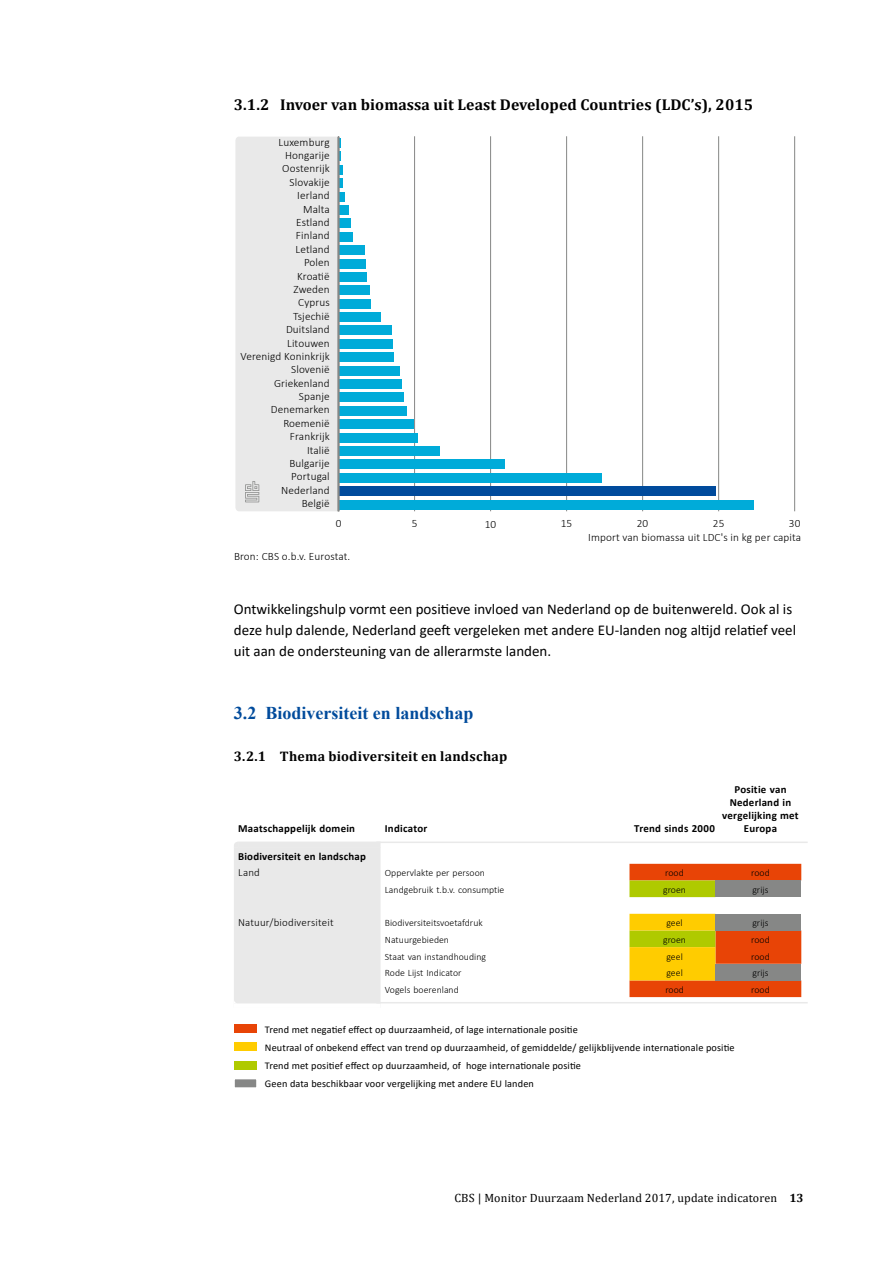
<style>
.page{position:relative;width:893px;height:1263px;background:#fff}
.page>*{position:absolute;margin:0;border:0;box-sizing:border-box;transform-origin:0 0}
.t1{font:700 18px "Times New Roman";color:#004b9c}
.t2{font:700 15.75px "Cambria";letter-spacing:.005em;color:#000}
.t3{font:15px/21px "Calibri";color:#000}
.t4{font:700 13.8px "Cambria";letter-spacing:.015em;color:#000}
.t5{font:12px "Cambria";letter-spacing:.01em;color:#000}
.t6{font:300 11.25px "Calibri";letter-spacing:.01em;color:#000}
.t7{font:700 10.8px/13px "Calibri";letter-spacing:.02em;color:#000;text-align:center}
.t8{font:300 10.8px "Calibri";letter-spacing:.015em;color:#000}
.t9{font:10.2px/18.1px "Calibri";letter-spacing:.01em;color:#000}
.t10{font:300 9.75px "Calibri";letter-spacing:.005em;color:#000}
.s1{font-weight:700}
</style>
<div class="page">
<hr style="left:414px;top:136px;width:1px;height:375px;background:#868786">
<hr style="left:490px;top:136px;width:1px;height:375px;background:#868786">
<hr style="left:566px;top:136px;width:1px;height:375px;background:#868786">
<hr style="left:642px;top:136px;width:1px;height:375px;background:#868786">
<hr style="left:718px;top:136px;width:1px;height:375px;background:#868786">
<hr style="left:794px;top:136px;width:1px;height:375px;background:#868786">
<hr style="left:338px;top:136px;width:1px;height:375px;background:#868786">
<div style="left:235px;top:137px;width:106px;height:374px;background:#e9e9e9"></div>
<hr style="left:339px;top:165px;width:4px;height:10px;background:#00abd9">
<hr style="left:339px;top:178px;width:4px;height:10px;background:#00abd9">
<div style="left:339px;top:192px;width:6px;height:9px;background:#00abd9"></div>
<div style="left:339px;top:205px;width:10px;height:10px;background:#00abd9"></div>
<div style="left:339px;top:218px;width:12px;height:10px;background:#00abd9"></div>
<div style="left:339px;top:232px;width:14px;height:10px;background:#00abd9"></div>
<div style="left:339px;top:245px;width:25px;height:10px;background:#00abd9"></div>
<div style="left:339px;top:259px;width:27px;height:9px;background:#00abd9"></div>
<div style="left:339px;top:272px;width:28px;height:10px;background:#00abd9"></div>
<div style="left:339px;top:285px;width:31px;height:10px;background:#00abd9"></div>
<div style="left:339px;top:299px;width:32px;height:9px;background:#00abd9"></div>
<div style="left:339px;top:312px;width:42px;height:10px;background:#00abd9"></div>
<div style="left:339px;top:326px;width:53px;height:9px;background:#00abd9"></div>
<div style="left:339px;top:339px;width:54px;height:10px;background:#00abd9"></div>
<div style="left:339px;top:352px;width:55px;height:10px;background:#00abd9"></div>
<div style="left:339px;top:366px;width:61px;height:9px;background:#00abd9"></div>
<div style="left:339px;top:379px;width:63px;height:10px;background:#00abd9"></div>
<div style="left:339px;top:393px;width:65px;height:9px;background:#00abd9"></div>
<div style="left:339px;top:406px;width:68px;height:10px;background:#00abd9"></div>
<div style="left:339px;top:419px;width:75px;height:10px;background:#00abd9"></div>
<div style="left:339px;top:433px;width:79px;height:9px;background:#00abd9"></div>
<div style="left:339px;top:446px;width:101px;height:10px;background:#00abd9"></div>
<div style="left:339px;top:460px;width:166px;height:9px;background:#00abd9"></div>
<div style="left:339px;top:473px;width:263px;height:10px;background:#00abd9"></div>
<div style="left:339px;top:486px;width:377px;height:10px;background:#004b9c"></div>
<div style="left:339px;top:500px;width:414px;height:9px;background:#00abd9"></div>
<hr style="left:337px;top:137px;width:3px;height:374px;background:#868786">
<svg style="left:629px;top:864px;width:172px;height:133px;background:#e09534"></svg>
<div style="left:715px;top:914px;width:86px;height:16px;background:#868786"></div>
<div style="left:715px;top:964px;width:86px;height:16px;background:#868786"></div>
<hr style="left:376px;top:841px;width:432px;height:2px;background:#e9e9e9">
<div style="left:234px;top:842px;width:147px;height:162px;background:#e9e9e9"></div>
<hr style="left:376px;top:1002px;width:432px;height:1px;background:#e9e9e9">
<div style="left:235px;top:1024px;width:22px;height:9px;background:#e84406"></div>
<div style="left:235px;top:1042px;width:22px;height:9px;background:#fc0"></div>
<div style="left:234px;top:1061px;width:23px;height:9px;background:#afca00"></div>
<div style="left:234px;top:1079px;width:23px;height:9px;background:#868786"></div>
<div style="left:234px;top:1079px;width:23px;height:9px;border:1px solid #fff"></div>
<h2 class="t2" style="left:234px;top:94px;width:521px">3.1.2 Invoer van biomassa uit Least Developed Countries (LDC’s), 2015</h2>
<p class="t6" style="left:279px;top:135px;width:53px">Luxemburg</p>
<p class="t6" style="left:285px;top:148px;width:46px">Hongarije</p>
<p class="t6" style="left:282px;top:162px;width:49px">Oostenrijk</p>
<p class="t6" style="left:290px;top:175px;width:42px">Slovakije</p>
<p class="t6" style="left:297px;top:188px;width:34px">Ierland</p>
<p class="t6" style="left:303px;top:202px;width:28px">Malta</p>
<p class="t6" style="left:296px;top:215px;width:35px">Estland</p>
<p class="t6" style="left:296px;top:229px;width:35px">Finland</p>
<p class="t6" style="left:296px;top:242px;width:36px">Letland</p>
<p class="t6" style="left:304px;top:255px;width:27px">Polen</p>
<p class="t6" style="left:297px;top:269px;width:34px">Kroatië</p>
<p class="t6" style="left:294px;top:282px;width:38px">Zweden</p>
<p class="t6" style="left:298px;top:296px;width:33px">Cyprus</p>
<p class="t6" style="left:293px;top:309px;width:38px">Tsjechië</p>
<p class="t6" style="left:286px;top:322px;width:45px">Duitsland</p>
<p class="t6" style="left:287px;top:336px;width:44px">Litouwen</p>
<p class="t6" style="left:241px;top:349px;width:91px">Verenigd Koninkrijk</p>
<p class="t6" style="left:291px;top:363px;width:40px">Slovenië</p>
<p class="t6" style="left:274px;top:376px;width:57px">Griekenland</p>
<p class="t6" style="left:299px;top:389px;width:32px">Spanje</p>
<p class="t6" style="left:271px;top:403px;width:61px">Denemarken</p>
<p class="t6" style="left:283px;top:416px;width:48px">Roemenië</p>
<p class="t6" style="left:290px;top:429px;width:41px">Frankrijk</p>
<p class="t6" style="left:307px;top:443px;width:24px">Italië</p>
<p class="t6" style="left:289px;top:456px;width:42px">Bulgarije</p>
<p class="t6" style="left:291px;top:470px;width:40px">Portugal</p>
<p class="t6" style="left:281px;top:483px;width:50px">Nederland</p>
<p class="t6" style="left:302px;top:496px;width:30px">België</p>
<p class="t6" style="left:336px;top:517px;width:7px">0</p>
<p class="t6" style="left:412px;top:517px;width:7px">5</p>
<p class="t6" style="left:485px;top:517px;width:13px">10</p>
<p class="t6" style="left:561px;top:517px;width:13px">15</p>
<p class="t6" style="left:637px;top:517px;width:13px">20</p>
<p class="t6" style="left:713px;top:517px;width:13px">25</p>
<p class="t6" style="left:789px;top:517px;width:13px">30</p>
<p class="t6" style="left:234px;top:549px;width:118px">Bron: CBS o.b.v. Eurostat.</p>
<p class="t6" style="left:588px;top:531px;width:215px">Import van biomassa uit LDC's in kg per capita</p>
<p class="t3" style="left:234px;top:598px;width:564px">Ontwikkelingshulp vormt een positieve invloed van Nederland op de buitenwereld. Ook al is deze hulp dalende, Nederland geeft vergeleken met andere EU-landen nog altijd relatief veel uit aan de ondersteuning van de allerarmste landen.</p>
<h1 class="t1" style="left:234px;top:700px;width:241px">3.2 Biodiversiteit en landschap</h1>
<p class="t4" style="left:234px;top:747px;width:275px">3.2.1 Thema biodiversiteit en landschap</p>
<p class="t7" style="left:722px;top:783px;width:78px">Positie van<br>Nederland in vergelijking met<br>Europa</p>
<p class="t7" style="left:238px;top:822px;width:118px">Maatschappelijk domein</p>
<p class="t7" style="left:385px;top:822px;width:44px">Indicator</p>
<p class="t7" style="left:634px;top:822px;width:82px">Trend sinds 2000</p>
<p class="t7" style="left:238px;top:849px;width:129px">Biodiversiteit en landschap</p>
<p class="t8" style="left:238px;top:866px;width:23px">Land</p>
<p class="t10" style="left:385px;top:867px;width:102px">Oppervlakte per persoon</p>
<p class="t10" style="left:665px;top:867px;width:20px">rood</p>
<p class="t10" style="left:751px;top:867px;width:20px">rood</p>
<p class="t10" style="left:385px;top:883px;width:121px">Landgebruik t.b.v. consumptie</p>
<p class="t10" style="left:663px;top:883px;width:24px">groen</p>
<p class="t10" style="left:752px;top:883px;width:18px">grijs</p>
<p class="t8" style="left:238px;top:916px;width:97px">Natuur/biodiversiteit</p>
<p class="t10" style="left:385px;top:917px;width:99px">Biodiversiteitsvoetafdruk</p>
<p class="t10" style="left:666px;top:917px;width:18px">geel</p>
<p class="t10" style="left:752px;top:917px;width:18px">grijs</p>
<p class="t10" style="left:385px;top:933px;width:66px">Natuurgebieden</p>
<p class="t10" style="left:663px;top:933px;width:24px">groen</p>
<p class="t10" style="left:751px;top:933px;width:20px">rood</p>
<p class="t10" style="left:385px;top:950px;width:103px">Staat van instandhouding</p>
<p class="t10" style="left:666px;top:950px;width:18px">geel</p>
<p class="t10" style="left:751px;top:950px;width:20px">rood</p>
<p class="t10" style="left:385px;top:967px;width:78px">Rode Lijst Indicator</p>
<p class="t10" style="left:666px;top:967px;width:18px">geel</p>
<p class="t10" style="left:752px;top:967px;width:18px">grijs</p>
<p class="t10" style="left:385px;top:983px;width:75px">Vogels boerenland</p>
<p class="t10" style="left:665px;top:983px;width:20px">rood</p>
<p class="t10" style="left:751px;top:983px;width:20px">rood</p>
<p class="t9" style="left:265px;top:1020px;width:471px">Trend met negatief effect op duurzaamheid, of lage internationale positie<br>Neutraal of onbekend effect van trend op duurzaamheid, of gemiddelde/ gelijkblijvende internationale positie Trend met positief effect op duurzaamheid, of hoge internationale positie<br>Geen data beschikbaar voor vergelijking met andere EU landen</p>
<p class="t5" style="left:454px;top:1191px;width:351px">CBS | Monitor Duurzaam Nederland 2017, update indicatoren <span class="s1">13</span></p>
</div>
